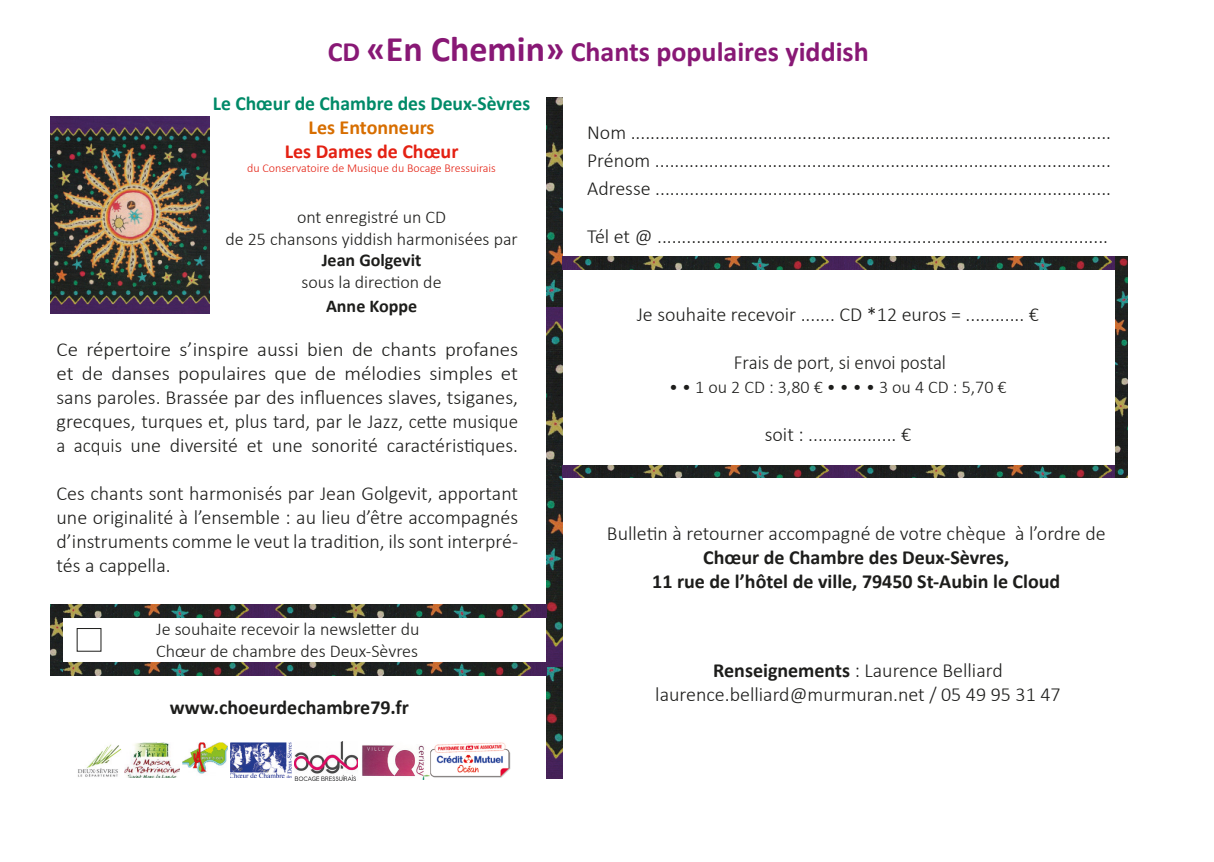
<style>
.page{position:relative;width:1214px;height:862px;background:#fff}
.page>*{position:absolute;margin:0;border:0;box-sizing:border-box;transform-origin:0 0}
.t1{font:700 28px "Calibri";color:#881875}
.t2{font:300 20px/24px "Calibri";color:#1d1d1b;text-align:justify}
.t3{font:300 20px/24px "Calibri";color:#1d1d1b;text-align:justify;scale:1.04 1}
.t4{font:700 20px/24px "Calibri";color:#1d1d1b;text-align:center}
.t5{font:700 20px "Calibri";color:#008a68}
.t6{font:300 20px "Calibri";color:#1d1d1b;scale:.95 1}
.t7{font:700 20px "Calibri";color:#e42113}
.t8{font:700 20px "Calibri";color:#d76e00}
.t9{font:300 18px/21.6px "Calibri";color:#1d1d1b;text-align:center}
.t10{font:700 18px "Calibri";color:#1d1d1b}
.t11{font:300 12px "Calibri";color:#e42113}
.s1{font-size:36px}
.s2{font-weight:700}
</style>
<div class="page">
<img style="left:546px;top:666px;width:16px;height:112px">
<img style="left:63px;top:662px;width:484px;height:13px">
<img style="left:546px;top:97px;width:16px;height:210px">
<img style="left:546px;top:307px;width:16px;height:359px">
<img style="left:562px;top:465px;width:552px;height:13px">
<img style="left:562px;top:257px;width:552px;height:12px">
<img style="left:50px;top:117px;width:159px;height:196px">
<img style="left:1114px;top:257px;width:13px;height:221px">
<img style="left:63px;top:604px;width:484px;height:13px">
<img style="left:50px;top:604px;width:13px;height:71px">
<img style="left:77px;top:743px;width:214px;height:34px">
<div style="left:228px;top:740px;width:66px;height:40px;border:2px solid #fff"></div>
<div style="left:122px;top:740px;width:60px;height:40px;border:2px solid #fff"></div>
<img style="left:295px;top:742px;width:63px;height:38px">
<img style="left:362px;top:742px;width:149px;height:38px">
<div style="left:77px;top:628px;width:24px;height:23px;border:1px solid #1d1d1b"></div>
<h1 class="t1" style="left:328px;top:34px;width:542px">CD <span class="s1">«En Chemin»</span> Chants populaires yiddish</h1>
<p class="t5" style="left:213px;top:91px;width:319px">Le Chœur de Chambre des Deux-Sèvres</p>
<p class="t8" style="left:308px;top:115px;width:127px">Les Entonneurs</p>
<p class="t7" style="left:284px;top:139px;width:175px">Les Dames de Chœur</p>
<p class="t11" style="left:247px;top:160px;width:250px">du Conservatoire de Musique du Bocage Bressuirais</p>
<p class="t9" style="left:225px;top:205px;width:294px">ont enregistré un CD<br>de 25 chansons yiddish harmonisées par</p>
<p class="t10" style="left:321px;top:249px;width:101px">Jean Golgevit</p>
<p class="t9" style="left:301px;top:270px;width:141px">sous la direction de</p>
<p class="t10" style="left:326px;top:294px;width:92px">Anne Koppe</p>
<p class="t2" style="left:636px;top:302px;width:404px">Je souhaite recevoir ....... CD *12 euros = ............ €</p>
<p class="t6" style="left:733px;top:350px;width:225px">Frais de port, si envoi postal</p>
<p class="t9" style="left:669px;top:376px;width:339px">• • 1 ou 2 CD : 3,80 € • • • • 3 ou 4 CD : 5,70 €</p>
<p class="t2" style="left:764px;top:422px;width:148px">soit : .................. €</p>
<p class="t2" style="left:587px;top:117px;width:525px;line-height:28px">Nom ..................................................................................................<br>Prénom .............................................................................................<br>Adresse .............................................................................................</p>
<p class="t2" style="left:587px;top:223px;width:522px">Tél et @ ............................................................................................</p>
<p class="t3" style="left:57px;top:336px;width:445px">Ce répertoire s’inspire aussi bien de chants profanes et de danses populaires que de mélodies simples et sans paroles. Brassée par des influences slaves, tsiganes, grecques, turques et, plus tard, par le Jazz, cette musique a acquis une diversité et une sonorité caractéristiques.</p>
<p class="t2" style="left:57px;top:480px;width:463px">Ces chants sont harmonisés par Jean Golgevit, apportant une originalité à l’ensemble : au lieu d’être accompagnés d’instruments comme le veut la tradition, ils sont interpré&shy;tés a cappella.</p>
<p class="t2" style="left:607px;top:520px;width:500px">Bulletin à retourner accompagné de votre chèque à l’ordre de</p>
<p class="t4" style="left:652px;top:545px;width:409px">Chœur de Chambre des Deux-Sèvres,<br>11 rue de l’hôtel de ville, 79450 St-Aubin le Cloud</p>
<p class="t9" style="left:156px;top:617px;width:265px;text-align:left">Je souhaite recevoir la newsletter du<br>Chœur de chambre des Deux-Sèvres</p>
<p class="t4" style="left:170px;top:695px;width:241px">www.choeurdechambre79.fr</p>
<p class="t2" style="left:655px;top:657px;width:407px;text-align:center"><span class="s2">Renseignements</span> : Laurence Belliard laurence.belliard@murmuran.net / 05 49 95 31 47</p>
</div>
